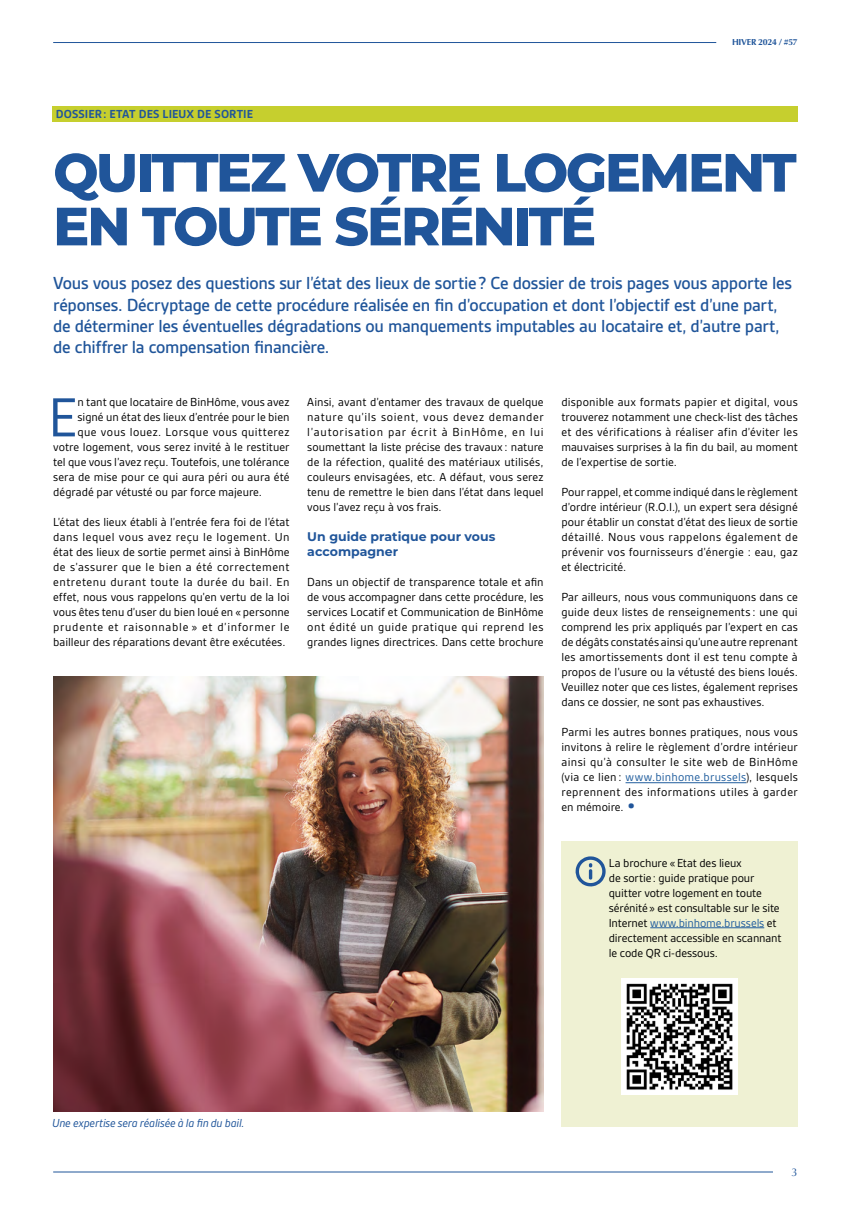
<style>
.page{position:relative;width:851px;height:1205px;background:#fff}
.page>*{position:absolute;margin:0;border:0;box-sizing:border-box;transform-origin:0 0}
.Body{font:59.12px "Gesta";color:#20559a}
.t1{font:800 53.75px/53.8px "Montserrat";letter-spacing:-.05em;color:#20559a}
.Chapeau_Article{font:500 18.75px/21.2px "Gesta";letter-spacing:-.015em;color:#20559a}
.Body-2{font:12.5px/15px "Gesta";letter-spacing:.005em;color:#000;text-align:justify}
.Titre_body{font:12.5px/15px "Gesta";letter-spacing:-.01em;color:#000}
.Légende{font:italic 12.5px "Gesta";letter-spacing:-.015em;color:#20559a}
.Titre_body-2{font:700 12.5px/15px "Montserrat";color:#20559a}
.Body-3{font:12.5px "Gesta";letter-spacing:.035em;color:#000}
.Tetière{font:700 12.5px "Gesta";letter-spacing:.01em;color:#20559a}
.t2{font:11.25px "Optima";color:#20559a}
.t3{font:700 8.75px "Optima";letter-spacing:-.03em;color:#20559a}
.s1{color:#215e9e}
.s2{font-size:25px;color:#20559a}
</style>
<div class="page">
<hr style="left:53px;top:42px;width:663px;height:1px;background:#20559a">
<hr style="left:53px;top:1171px;width:719px;height:1px;background:#20559a">
<div style="left:52px;top:106px;width:745px;height:15px;background:#c6cf2e"></div>
<hr style="left:625px;top:782px;width:120px;height:1px;background:#215e9e">
<div style="left:561px;top:841px;width:236px;height:285px;background:#eff1d3"></div>
<hr style="left:650px;top:927px;width:114px;height:1px;background:#215e9e">
<svg style="left:575px;top:856px;width:30px;height:30px"></svg>
<img style="left:621px;top:978px;width:116px;height:116px">
<img style="left:53px;top:676px;width:490px;height:435px">
<p class="Tetière" style="left:56px;top:107px;width:198px">DOSSIER: ETAT DES LIEUX DE SORTIE</p>
<p class="t3" style="left:732px;top:37px;width:67px">HIVER 2024 / #57</p>
<h2 class="t1" style="left:53px;top:143px;width:744px">QUITTEZ VOTRE LOGEMENT<br>EN TOUTE SÉRÉNITÉ</h2>
<p class="Chapeau_Article" style="left:53px;top:273px;width:740px">Vous vous posez des questions sur l’état des lieux de sortie? Ce dossier de trois pages vous apporte les réponses. Décryptage de cette procédure réalisée en fin d’occupation et dont l’objectif est d’une part, de déterminer les éventuelles dégradations ou manquements imputables au locataire et, d’autre part, de chiffrer la compensation financière.</p>
<p class="Body" style="left:48px;top:384px;width:31px">E</p>
<p class="Body-2" style="left:77px;top:395px;width:213px">n tant que locataire de BinHôme, vous avez</p>
<p class="Body-2" style="left:77px;top:410px;width:213px">signé un état des lieux d’entrée pour le bien</p>
<p class="Body-3" style="left:77px;top:425px;width:213px">que vous louez. Lorsque vous quitterez</p>
<p class="Body-2" style="left:53px;top:440px;width:238px">votre logement, vous serez invité à le restituer</p>
<p class="Body-2" style="left:53px;top:455px;width:238px">tel que vous l’avez reçu. Toutefois, une tolérance</p>
<p class="Body-2" style="left:53px;top:470px;width:238px">sera de mise pour ce qui aura péri ou aura été</p>
<p class="Body-2" style="left:53px;top:485px;width:210px">dégradé par vétusté ou par force majeure.</p>
<p class="Body-2" style="left:53px;top:515px;width:238px">L’état des lieux établi à l’entrée fera foi de l’état dans lequel vous avez reçu le logement. Un état des lieux de sortie permet ainsi à BinHôme de s’assurer que le bien a été correctement entretenu durant toute la durée du bail. En effet, nous vous rappelons qu’en vertu de la loi vous êtes tenu d’user du bien loué en «personne prudente et raisonnable » et d’informer le bailleur des réparations devant être exécutées.</p>
<p class="Body-2" style="left:307px;top:395px;width:238px">Ainsi, avant d’entamer des travaux de quelque nature qu’ils soient, vous devez demander l’autorisation par écrit à BinHôme, en lui soumettant la liste précise des travaux : nature de la réfection, qualité des matériaux utilisés, couleurs envisagées, etc. A défaut, vous serez tenu de remettre le bien dans l’état dans lequel vous l’avez reçu à vos frais.</p>
<p class="Titre_body-2" style="left:307px;top:529px;width:190px">Un guide pratique pour vous accompagner</p>
<p class="Body-2" style="left:307px;top:575px;width:238px">Dans un objectif de transparence totale et afin de vous accompagner dans cette procédure, les services Locatif et Communication de BinHôme ont édité un guide pratique qui reprend les grandes lignes directrices. Dans cette brochure</p>
<p class="Body-2" style="left:561px;top:395px;width:238px">disponible aux formats papier et digital, vous trouverez notamment une check-list des tâches et des vérifications à réaliser afin d’éviter les mauvaises surprises à la fin du bail, au moment de l’expertise de sortie.</p>
<p class="Body-2" style="left:561px;top:485px;width:238px">Pour rappel, et comme indiqué dans le règlement d’ordre intérieur (R.O.I.), un expert sera désigné pour établir un constat d’état des lieux de sortie détaillé. Nous vous rappelons également de prévenir vos fournisseurs d’énergie : eau, gaz et électricité.</p>
<p class="Body-2" style="left:561px;top:590px;width:238px">Par ailleurs, nous vous communiquons dans ce guide deux listes de renseignements : une qui comprend les prix appliqués par l’expert en cas de dégâts constatés ainsi qu’une autre reprenant les amortissements dont il est tenu compte à propos de l’usure ou la vétusté des biens loués.<br>Veuillez noter que ces listes, également reprises dans ce dossier, ne sont pas exhaustives.</p>
<p class="Body-2" style="left:561px;top:725px;width:238px">Parmi les autres bonnes pratiques, nous vous invitons à relire le règlement d’ordre intérieur ainsi qu’à consulter le site web de BinHôme (via ce lien : <span class="s1">www.binhome.brussels</span>), lesquels reprennent des informations utiles à garder en mémoire. <span class="s2">•</span></p>
<p class="Titre_body" style="left:608px;top:855px;width:174px">La brochure «Etat des lieux<br>de sortie: guide pratique pour quitter votre logement en toute sérénité» est consultable sur le site<br>Internet <span class="s1">www.binhome.brussels</span> et directement accessible en scannant le code QR ci-dessous.</p>
<p class="Légende" style="left:52px;top:1116px;width:194px">Une expertise sera réalisée à la fin du bail.</p>
<p class="t2" style="left:791px;top:1166px;width:8px">3</p>
</div>
